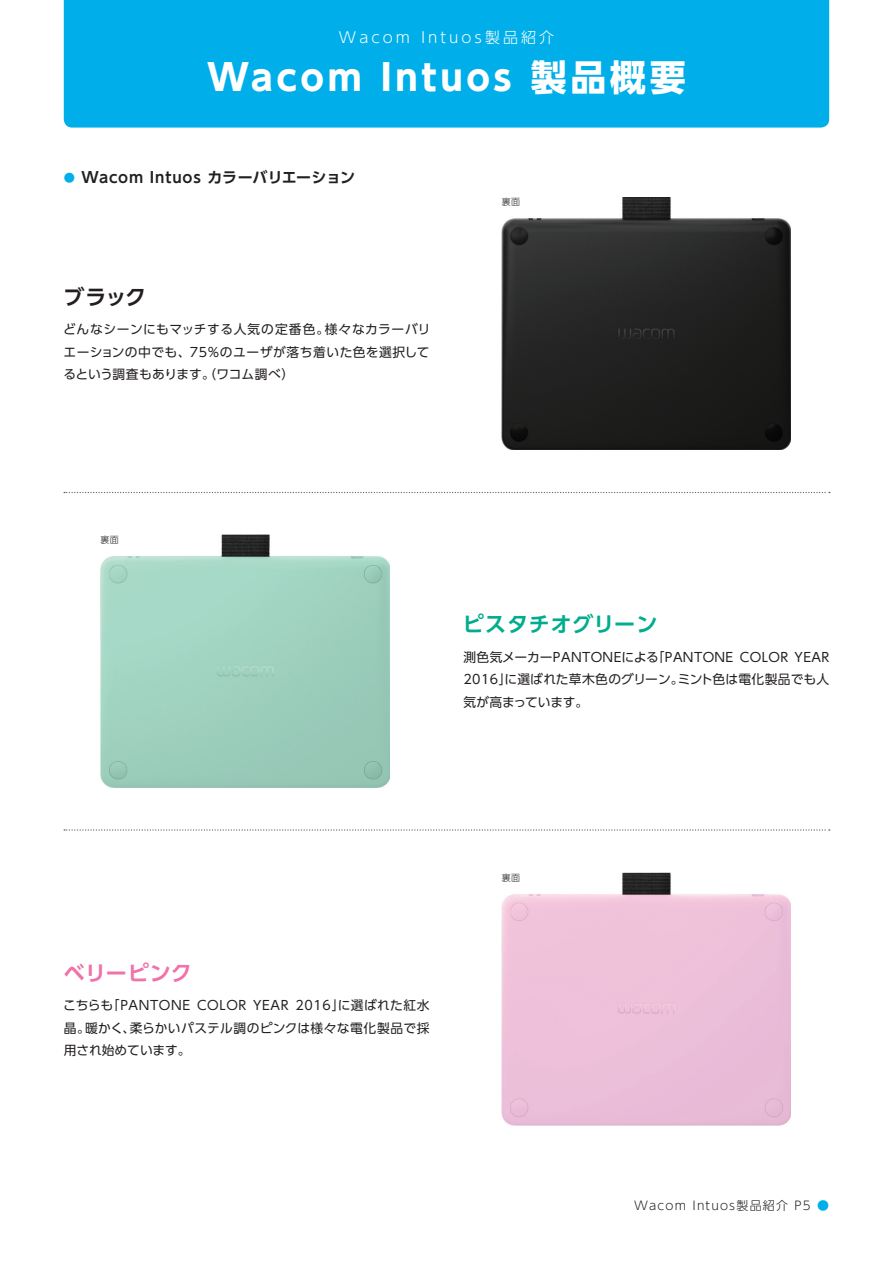
<style>
.page{position:relative;width:893px;height:1263px;background:#fff}
.page>*{position:absolute;margin:0;border:0;box-sizing:border-box;transform-origin:0 0}
.t1{font:700 36px "UD Shin Go Pro";letter-spacing:.1em;color:#fff}
.t2{font:700 21px "UD Shin Go Pro De";letter-spacing:.04em;color:#00ad8e}
.t3{font:700 21px "UD Shin Go Pro De";letter-spacing:.01em;color:#f171ab}
.t4{font:700 21px "UD Shin Go Pro De";color:#231f20}
.t5{font:700 15px "UD Shin Go Pro De";letter-spacing:.025em;color:#231f20}
.t6{font:300 15px "UD Shin Go Pro";letter-spacing:.2em;color:#fff}
.t7{font:12.75px/22.5px "UD Shin Go Pro";letter-spacing:.025em;color:#231f20;text-align:justify}
.t8{font:300 12px "UD Shin Go Pro";letter-spacing:.1em;color:#231f20}
.t9{font:300 9px "UD Shin Go Pro";color:#231f20}
.s1{font-size:11.25px;color:#00afea}
.s2{color:#00afea}
</style>
<div class="page">
<div style="left:64px;top:0;width:765px;height:128px;background:#00afea"></div>
<svg style="left:64px;top:492px;width:766px;height:1px"></svg>
<svg style="left:64px;top:829px;width:766px;height:2px"></svg>
<img style="left:502px;top:197px;width:289px;height:253px">
<img style="left:101px;top:535px;width:289px;height:252px">
<img style="left:502px;top:873px;width:289px;height:252px">
<p class="t6" style="left:339px;top:25px;width:216px">Wacom Intuos製品紹介</p>
<h1 class="t1" style="left:207px;top:48px;width:480px">Wacom Intuos 製品概要</h1>
<p class="t5" style="left:64px;top:165px;width:293px"><span class="s1">●</span> Wacom Intuos カラーバリエーション</p>
<h2 class="t4" style="left:63px;top:280px;width:84px">ブラック</h2>
<p class="t7" style="left:63px;top:318px;width:369px">どんなシーンにもマッチする人気の定番色。様々なカラーバリエーションの中でも、75％のユーザが落ち着いた色を選択してるという調査もあります。（ワコム調べ）</p>
<p class="t9" style="left:502px;top:194px;width:20px">裏面</p>
<p class="t9" style="left:101px;top:532px;width:20px">裏面</p>
<h2 class="t2" style="left:463px;top:607px;width:196px">ピスタチオグリーン</h2>
<p class="t7" style="left:463px;top:645px;width:367px">測色気メーカーPANTONEによる「PANTONE COLOR YEAR 2016」に選ばれた草木色のグリーン。ミント色は電化製品でも人気が高まっています。</p>
<h2 class="t3" style="left:64px;top:956px;width:130px">ベリーピンク</h2>
<p class="t7" style="left:63px;top:994px;width:368px">こちらも「PANTONE COLOR YEAR 2016」に選ばれた紅水晶。暖かく、柔らかいパステル調のピンクは様々な電化製品で採用され始めています。</p>
<p class="t9" style="left:502px;top:870px;width:20px">裏面</p>
<p class="t8" style="left:634px;top:1195px;width:197px">Wacom Intuos製品紹介 P5 <span class="s2">●</span></p>
</div>
